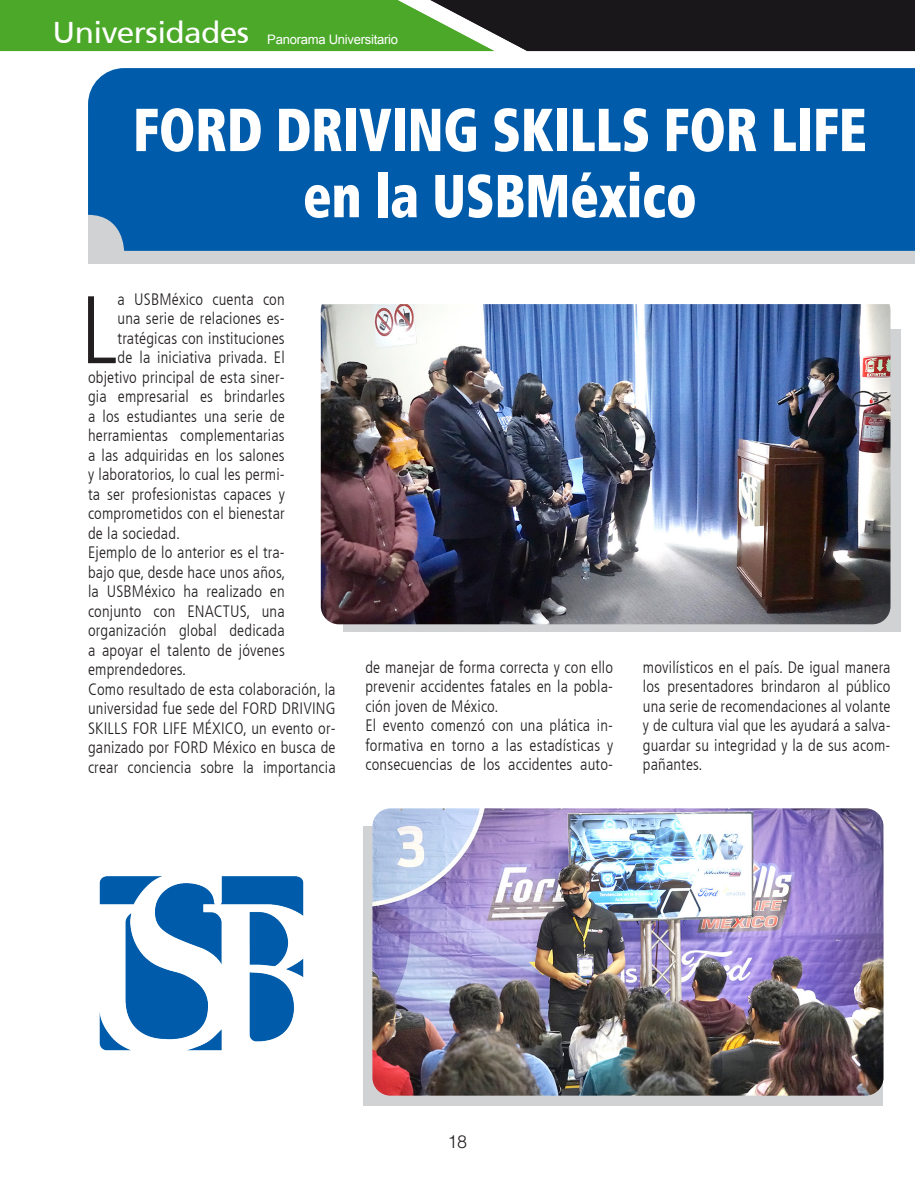
<style>
.page{position:relative;width:915px;height:1191px;background:#fff}
.page>*{position:absolute;margin:0;border:0;box-sizing:border-box;transform-origin:0 0}
.t1{font:300 condensed 95.7px "Frutiger LT";color:#231f20}
.t2{font:900 condensed 60.6px/66.2px "Frutiger";color:#fff;text-align:center;scale:.85 1}
.t3{font:30px "Frutiger SAIN Rmv 1 Roman";letter-spacing:-.02em;color:#fff;scale:1.06 1}
.t4{font:300 18px "Helvetica LT Std";color:#231f20}
.t5{font:300 condensed 16.5px/19.5px "Frutiger LT";letter-spacing:.01em;color:#231f20}
.t6{font:13.05px "Arial";letter-spacing:-.02em;color:#fff}
</style>
<div class="page">
<div style="left:363px;top:826px;width:519px;height:280px;background:#d1d2d4"></div>
<div style="left:343px;top:330px;width:557px;height:302px;background:#d1d2d4"></div>
<div style="left:88px;top:119px;width:826px;height:145px;background:#d1d2d4"></div>
<div style="left:88px;top:68px;width:826px;height:183px;background:#005caa"></div>
<svg style="left:0;top:0;width:914px;height:51px;background:#3a6529"></svg>
<img style="left:99px;top:876px;width:205px;height:175px">
<img style="left:321px;top:304px;width:569px;height:320px">
<img style="left:372px;top:808px;width:511px;height:287px">
<h3 class="t3" style="left:53px;top:15px;width:187px">Universidades</h3>
<p class="t6" style="left:267px;top:30px;width:132px">Panorama Universitario</p>
<h2 class="t2" style="left:133px;top:96px;width:864px">FORD DRIVING SKILLS FOR LIFE en la USBMéxico</h2>
<h1 class="t1" style="left:80px;top:276px;width:39px">L</h1>
<p class="t5" style="left:118px;top:289px;width:168px">a USBMéxico cuenta con</p>
<p class="t5" style="left:118px;top:309px;width:168px">una serie de relaciones es-</p>
<p class="t5" style="left:118px;top:328px;width:168px">tratégicas con instituciones</p>
<p class="t5" style="left:118px;top:348px;width:168px">de la iniciativa privada. El</p>
<p class="t5" style="left:88px;top:367px;width:198px">objetivo principal de esta siner-</p>
<p class="t5" style="left:88px;top:387px;width:198px">gia empresarial es brindarles</p>
<p class="t5" style="left:88px;top:406px;width:198px">a los estudiantes una serie de</p>
<p class="t5" style="left:88px;top:426px;width:198px">herramientas complementarias</p>
<p class="t5" style="left:88px;top:445px;width:198px">a las adquiridas en los salones</p>
<p class="t5" style="left:88px;top:465px;width:198px">y laboratorios, lo cual les permi-</p>
<p class="t5" style="left:88px;top:484px;width:198px">ta ser profesionistas capaces y</p>
<p class="t5" style="left:88px;top:504px;width:198px">comprometidos con el bienestar</p>
<p class="t5" style="left:88px;top:523px;width:94px">de la sociedad.</p>
<p class="t5" style="left:88px;top:543px;width:198px">Ejemplo de lo anterior es el tra-</p>
<p class="t5" style="left:88px;top:562px;width:199px">bajo que, desde hace unos años,</p>
<p class="t5" style="left:88px;top:582px;width:198px">la USBMéxico ha realizado en</p>
<p class="t5" style="left:88px;top:601px;width:198px">conjunto con ENACTUS, una</p>
<p class="t5" style="left:88px;top:621px;width:198px">organización global dedicada</p>
<p class="t5" style="left:88px;top:640px;width:198px">a apoyar el talento de jóvenes</p>
<p class="t5" style="left:88px;top:660px;width:100px">emprendedores.</p>
<p class="t5" style="left:88px;top:679px;width:249px">Como resultado de esta colaboración, la</p>
<p class="t5" style="left:88px;top:699px;width:249px">universidad fue sede del FORD DRIVING</p>
<p class="t5" style="left:88px;top:718px;width:249px">SKILLS FOR LIFE MÉXICO, un evento or-</p>
<p class="t5" style="left:88px;top:738px;width:249px">ganizado por FORD México en busca de</p>
<p class="t5" style="left:88px;top:757px;width:249px">crear conciencia sobre la importancia</p>
<p class="t5" style="left:365px;top:657px;width:249px">de manejar de forma correcta y con ello prevenir accidentes fatales en la pobla&shy;ción joven de México.<br>El evento comenzó con una plática in&shy;formativa en torno a las estadísticas y consecuencias de los accidentes auto-</p>
<p class="t5" style="left:642px;top:657px;width:249px;text-align:justify">movilísticos en el país. De igual manera los presentadores brindaron al público una serie de recomendaciones al volante y de cultura vial que les ayudará a salva&shy;guardar su integridad y la de sus acom&shy;pañantes.</p>
<p class="t4" style="left:447px;top:1130px;width:21px">18</p>
</div>
